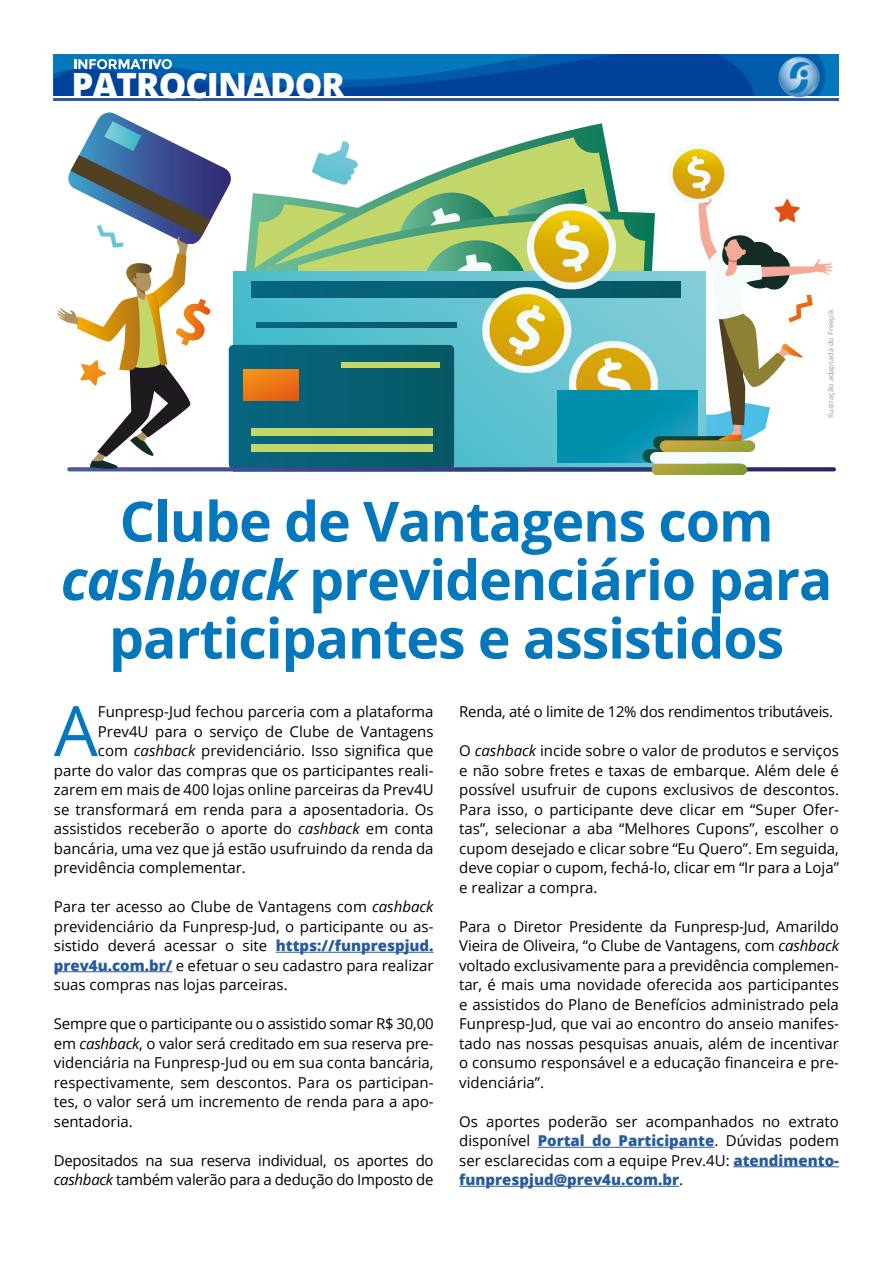
<style>
.page{position:relative;width:893px;height:1263px;background:#fff}
.page>*{position:absolute;margin:0;border:0;box-sizing:border-box;transform-origin:0 0}
.t1{font:69.6px "Open Sans";color:#0578bd}
.t2{font:700 55.5px/58.5px "Open Sans";letter-spacing:-.02em;color:#0578bd;text-align:center}
.t3{font:800 34.8px "Open Sans";letter-spacing:-.03em;color:#fff}
.t4{font:15px/19.5px "Open Sans";color:#000;text-align:justify}
.t5{font:15px/19.5px "Open Sans";letter-spacing:-.02em;color:#000}
.t6{font:7.5px "Open Sans";color:#9d9d9c}
.s1{font-style:italic}
.s2{font-weight:800;color:#275b9b}
</style>
<div class="page">
<hr style="left:54px;top:98px;width:785px;height:3px;background:#2e57a4">
<svg style="left:54px;top:54px;width:771px;height:42px;background:#0658a8"></svg>
<img style="left:776px;top:54px;width:46px;height:44px">
<hr style="left:276px;top:952px;width:158px;height:1px;background:#275b9b">
<hr style="left:54px;top:971px;width:118px;height:1px;background:#275b9b">
<hr style="left:538px;top:1147px;width:176px;height:1px;background:#275b9b">
<hr style="left:733px;top:1166px;width:106px;height:1px;background:#275b9b">
<hr style="left:459px;top:1186px;width:220px;height:1px;background:#275b9b">
<svg style="left:57px;top:112px;width:776px;height:363px"></svg>
<div style="left:650px;top:452px;width:95px;height:12px;background:#f5fafb;border-radius:6px"></div>
<svg style="left:660px;top:440px;width:95px;height:12px"></svg>
<h3 class="t3" style="left:71px;top:59px;width:275px">PATROCINADOR</h3>
<p class="t6" style="left:825px;top:418px;width:110px;rotate:-90deg">Ilustração adaptada do Freepik</p>
<h2 class="t2" style="left:61px;top:491px;width:773px">Clube de Vantagens com <span class="s1">cashback</span> previdenciário para participantes e assistidos</h2>
<p class="t5" style="left:459px;top:701px;width:375px">Renda, até o limite de 12% dos rendimentos tributáveis.</p>
<p class="t4" style="left:459px;top:740px;width:381px">O <span class="s1">cashback</span> incide sobre o valor de produtos e serviços e não sobre fretes e taxas de embarque. Além dele é possível usufruir de cupons exclusivos de descontos.<br>Para isso, o participante deve clicar em “Super Ofer&shy;tas”, selecionar a aba “Melhores Cupons”, escolher o cupom desejado e clicar sobre “Eu Quero”. Em seguida, deve copiar o cupom, fechá-lo, clicar em “Ir para a Loja” e realizar a compra.</p>
<p class="t4" style="left:459px;top:916px;width:381px">Para o Diretor Presidente da Funpresp-Jud, Amarildo Vieira de Oliveira, “o Clube de Vantagens, com <span class="s1">cashback </span>voltado exclusivamente para a previdência complemen&shy;tar, é mais uma novidade oferecida aos participantes e assistidos do Plano de Benefícios administrado pela Funpresp-Jud, que vai ao encontro do anseio manifes&shy;tado nas nossas pesquisas anuais, além de incentivar o consumo responsável e a educação financeira e pre&shy;videnciária”.</p>
<p class="t4" style="left:459px;top:1111px;width:381px">Os aportes poderão ser acompanhados no extrato disponível <span class="s2">Portal do Participante</span>. Dúvidas podem ser esclarecidas com a equipe Prev.4U: <span class="s2">atendimento&shy;funprespjud@prev4u.com.br</span>.</p>
<h1 class="t1" style="left:54px;top:683px;width:46px">A</h1>
<p class="t4" style="left:98px;top:701px;width:337px">Funpresp-Jud fechou parceria com a plataforma</p>
<p class="t4" style="left:98px;top:721px;width:337px">Prev4U para o serviço de Clube de Vantagens</p>
<p class="t4" style="left:98px;top:740px;width:337px">com <span class="s1">cashback</span> previdenciário. Isso significa que</p>
<p class="t4" style="left:54px;top:760px;width:381px">parte do valor das compras que os participantes reali-</p>
<p class="t4" style="left:54px;top:779px;width:381px">zarem em mais de 400 lojas online parceiras da Prev4U</p>
<p class="t4" style="left:54px;top:799px;width:381px">se transformará em renda para a aposentadoria. Os</p>
<p class="t4" style="left:54px;top:818px;width:381px">assistidos receberão o aporte do <span class="s1">cashback</span> em conta</p>
<p class="t4" style="left:54px;top:838px;width:381px">bancária, uma vez que já estão usufruindo da renda da</p>
<p class="t4" style="left:54px;top:857px;width:193px">previdência complementar.</p>
<p class="t4" style="left:54px;top:896px;width:381px">Para ter acesso ao Clube de Vantagens com <span class="s1">cashback </span>previdenciário da Funpresp-Jud, o participante ou as&shy;sistido deverá acessar o site <span class="s2">https://funprespjud. prev4u.com.br/</span> e efetuar o seu cadastro para realizar suas compras nas lojas parceiras.</p>
<p class="t4" style="left:54px;top:1013px;width:381px">Sempre que o participante ou o assistido somar R$ 30,00 em <span class="s1">cashback</span>, o valor será creditado em sua reserva pre&shy;videnciária na Funpresp-Jud ou em sua conta bancária, respectivamente, sem descontos. Para os participan&shy;tes, o valor será um incremento de renda para a apo&shy;sentadoria.</p>
<p class="t5" style="left:54px;top:1150px;width:381px">Depositados na sua reserva individual, os aportes do <span class="s1">cashback</span> também valerão para a dedução do Imposto de</p>
</div>
